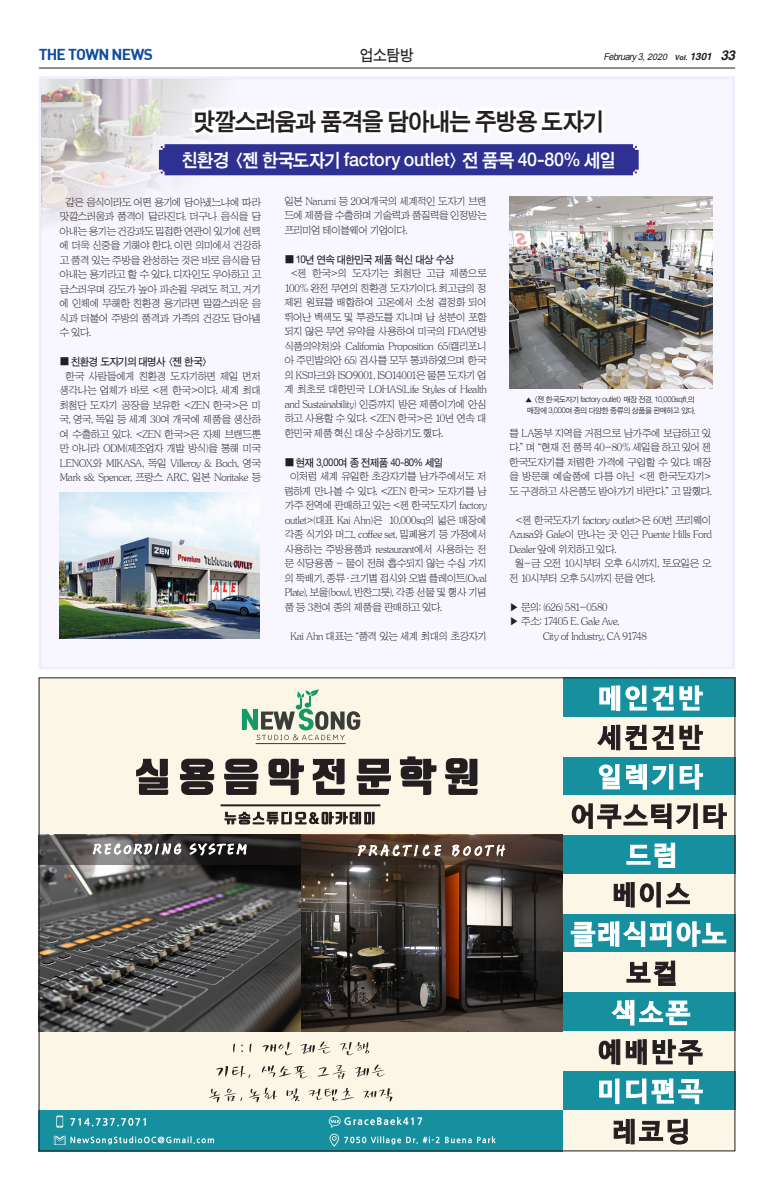
<style>
.page{position:relative;width:774px;height:1188px;background:#fff}
.page>*{position:absolute;margin:0;border:0;box-sizing:border-box;transform-origin:0 0}
.사진_캡션{font:25px "Sand Kg";letter-spacing:-.04em;color:#231f20;scale:.95 1}
.사진_캡션-2{font:19px "Sand Kg";letter-spacing:-.015em;color:#fff;scale:.95 1}
.사진_캡션-3{font:16px "Sand Tg";color:#231f20;scale:.95 1}
.t1{font:15.5px "Dinbol";letter-spacing:-.05em;color:#0d4da1}
.본문_신문명조{font:11px "Sand Tg";letter-spacing:-.07em;color:#231f20}
.본문_신문명조-2{font:11px "Sand Tg";letter-spacing:-.05em;color:#231f20}
.본문_신문명조-3{font:10.5px/14.5px "HY Sin Mun Myeong Jo";letter-spacing:-.1em;color:#231f20;text-align:justify}
.본문_신문명조-4{font:10.5px/14.5px "HY Sin Mun Myeong Jo";letter-spacing:-.12em;color:#231f20}
.본문_신문명조-5{font:10.5px "HY Sin Mun Myeong Jo";letter-spacing:-.125em;color:#231f20}
.본문_신문명조-6{font:10.5px "HY Sin Mun Myeong Jo";letter-spacing:-.08em;color:#231f20}
.t2{font:italic 9.5px "Arial";color:#231f20;scale:.95 1}
.함께_타이틀{font:8px "Sand Jg";letter-spacing:-.04em;color:#231f20}
.s1{font-size:9px}
.s2{font-family:"Helvetica";font-weight:700;font-size:7px}
.s3{font-family:"Helvetica";font-weight:700;font-size:10px}
.s4{font-family:"Helvetica";font-weight:700;font-size:13.5px}
.s5{font-family:"HY Sin Mun Myeong Jo";font-size:10.5px}
</style>
<div class="page">
<hr style="left:39px;top:68px;width:696px;height:1px;background:#231f20">
<div style="left:39px;top:76px;width:696px;height:593px;background:#f8f7ff"></div>
<img style="left:42px;top:79px;width:210px;height:162px">
<svg style="left:159px;top:99px;width:480px;height:76px"></svg>
<img style="left:60px;top:493px;width:200px;height:146px">
<img style="left:509px;top:197px;width:203px;height:191px">
<div style="left:39px;top:678px;width:524px;height:473px;background:#fcf6e6"></div>
<img style="left:300px;top:864px;width:263px;height:167px">
<div style="left:39px;top:1110px;width:524px;height:41px;background:#16909f"></div>
<hr style="left:221px;top:804px;width:159px;height:2px;background:#231f20">
<svg style="left:56px;top:1116px;width:7px;height:12px"></svg>
<svg style="left:70px;top:1118px;width:76px;height:8px"></svg>
<svg style="left:54px;top:1135px;width:160px;height:10px"></svg>
<svg style="left:329px;top:1134px;width:167px;height:13px"></svg>
<svg style="left:329px;top:1116px;width:93px;height:12px"></svg>
<svg style="left:233px;top:1044px;width:2px;height:9px"></svg>
<svg style="left:250px;top:1044px;width:2px;height:9px"></svg>
<svg style="left:262px;top:1042px;width:30px;height:13px"></svg>
<svg style="left:301px;top:1042px;width:30px;height:12px"></svg>
<svg style="left:340px;top:1042px;width:29px;height:13px"></svg>
<svg style="left:216px;top:1066px;width:34px;height:12px"></svg>
<svg style="left:262px;top:1065px;width:46px;height:13px"></svg>
<svg style="left:317px;top:1065px;width:29px;height:14px"></svg>
<svg style="left:355px;top:1065px;width:30px;height:12px"></svg>
<svg style="left:209px;top:1089px;width:33px;height:14px"></svg>
<svg style="left:249px;top:1088px;width:28px;height:15px"></svg>
<svg style="left:287px;top:1088px;width:13px;height:14px"></svg>
<svg style="left:308px;top:1088px;width:46px;height:13px"></svg>
<svg style="left:363px;top:1088px;width:30px;height:14px"></svg>
<div style="left:563px;top:678px;width:172px;height:473px;background:#16909f"></div>
<div style="left:563px;top:717px;width:172px;height:39px;background:#fcf6e6"></div>
<div style="left:563px;top:796px;width:172px;height:39px;background:#fcf6e6"></div>
<div style="left:563px;top:874px;width:172px;height:39px;background:#fcf6e6"></div>
<div style="left:563px;top:953px;width:172px;height:39px;background:#fcf6e6"></div>
<div style="left:563px;top:1031px;width:172px;height:40px;background:#fcf6e6"></div>
<div style="left:563px;top:1110px;width:172px;height:41px;background:#fcf6e6"></div>
<svg style="left:599px;top:764px;width:21px;height:25px"></svg>
<svg style="left:626px;top:764px;width:47px;height:26px"></svg>
<svg style="left:680px;top:764px;width:23px;height:26px"></svg>
<svg style="left:571px;top:921px;width:100px;height:26px"></svg>
<svg style="left:677px;top:921px;width:49px;height:26px"></svg>
<svg style="left:599px;top:1039px;width:21px;height:26px"></svg>
<svg style="left:626px;top:1039px;width:21px;height:26px"></svg>
<svg style="left:653px;top:1039px;width:50px;height:26px"></svg>
<svg style="left:599px;top:1079px;width:21px;height:25px"></svg>
<svg style="left:626px;top:1079px;width:20px;height:25px"></svg>
<svg style="left:652px;top:1079px;width:51px;height:25px"></svg>
<svg style="left:614px;top:1119px;width:74px;height:26px"></svg>
<svg style="left:611px;top:1000px;width:79px;height:26px"></svg>
<svg style="left:626px;top:843px;width:49px;height:25px"></svg>
<svg style="left:626px;top:961px;width:50px;height:25px"></svg>
<svg style="left:597px;top:725px;width:106px;height:25px"></svg>
<svg style="left:572px;top:803px;width:155px;height:26px"></svg>
<svg style="left:614px;top:882px;width:76px;height:26px"></svg>
<svg style="left:599px;top:685px;width:104px;height:26px"></svg>
<img style="left:41px;top:864px;width:259px;height:167px">
<svg style="left:41px;top:835px;width:522px;height:29px;background:#3f3836"></svg>
<img style="left:350px;top:837px;width:177px;height:41px">
<svg style="left:358px;top:845px;width:83px;height:11px"></svg>
<svg style="left:452px;top:842px;width:53px;height:16px"></svg>
<svg style="left:93px;top:844px;width:88px;height:11px"></svg>
<svg style="left:190px;top:844px;width:56px;height:11px"></svg>
<svg style="left:242px;top:689px;width:118px;height:51px"></svg>
<svg style="left:136px;top:759px;width:32px;height:36px"></svg>
<svg style="left:180px;top:759px;width:34px;height:36px"></svg>
<svg style="left:224px;top:759px;width:34px;height:36px"></svg>
<svg style="left:268px;top:759px;width:36px;height:36px"></svg>
<svg style="left:313px;top:759px;width:32px;height:36px"></svg>
<svg style="left:357px;top:759px;width:34px;height:36px"></svg>
<svg style="left:400px;top:756px;width:37px;height:39px"></svg>
<svg style="left:445px;top:758px;width:33px;height:37px"></svg>
<svg style="left:224px;top:812px;width:151px;height:12px"></svg>
<h3 class="t1" style="left:39px;top:44px;width:116px">THE TOWN NEWS</h3>
<p class="사진_캡션-3" style="left:360px;top:48px;width:58px">업소탐방</p>
<p class="t2" style="left:603px;top:50px;width:140px">February3,<span class="s1">2020</span> <span class="s2">Vol.</span> <span class="s3">1301</span> <span class="s4">3 3</span></p>
<p class="사진_캡션" style="left:193px;top:108px;width:434px">맛깔스러움과 품격을 담아내는 주방용 도자기</p>
<p class="사진_캡션-2" style="left:182px;top:150px;width:457px">친환경 &lt;젠 한국도자기 factory outlet&gt; 전 품목 40-80% 세일</p>
<p class="본문_신문명조-3" style="left:284px;top:194px;width:204px">일본 Narumi 등 20여개국의 세계적인 도자기 브랜 드에 제품을 수출하며 기술력과 품질력을 인정받는 프리미엄 테이블웨어 기업이다.</p>
<p class="본문_신문명조" style="left:284px;top:254px;width:172px"><span class="s5">■</span> 10년 연속 대한민국 제품 혁신 대상 수상</p>
<p class="본문_신문명조-3" style="left:284px;top:266px;width:204px;text-indent:6px">&lt;젠 한국&gt;의 도자기는 최첨단 고급 제품으로 100% 완전 무연의 친환경 도자기이다. 최고급의 정 제된 원료를 배합하여 고온에서 소성 결정화 되어 뛰어난 백색도 및 투광도를 지니며 납 성분이 포함 되지 않은 무연 유약을 사용하여 미국의 FDA(연방 식품의약처)와 California Proposition 65(캘리포니 아 주민발의안 65) 검사를 모두 통과하였으며 한국 의 KS마크와 ISO9001, ISO14001은 물론 도자기 업 계 최초로 대한민국 LOHAS(Life Styles of Health and Sustainability) 인증까지 받은 제품이기에 안심 하고 사용할 수 있다. &lt;ZEN 한국&gt;은 10년 연속 대 한민국 제품 혁신 대상 수상하기도 했다.</p>
<p class="본문_신문명조-2" style="left:284px;top:457px;width:161px"><span class="s5">■</span> 현재 3,000여 종 전제품 40-80% 세일</p>
<p class="본문_신문명조-3" style="left:284px;top:469px;width:204px;text-indent:6px">이처럼 세계 유일한 초강자기를 남가주에서도 저 렴하게 만나볼 수 있다. &lt;ZEN 한국&gt; 도자기를 남 가주 전역에 판매하고 있는 &lt;젠 한국도자기 factory outlet&gt;(대표 Kai Ahn)은 10,000sq의 넓은 매장에 각종 식기와 머그, coffee set, 밀폐용기 등 가정에서 사용하는 주방용품과 restaurant에서 사용하는 전 문 식당용품 - 물이 전혀 흡수되지 않는 수십 가지 의 뚝배기, 종류·크기별 접시와 오벌 플레이트(Oval Plate), 보울(bowl, 반찬그릇), 각종 선물 및 행사 기념 품 등 3천여 종의 제품을 판매하고 있다.</p>
<p class="본문_신문명조-5" style="left:290px;top:631px;width:199px">Kai Ahn 대표는“품격 있는 세계 최대의 초강자기</p>
<p class="본문_신문명조-3" style="left:60px;top:195px;width:204px;text-indent:6px">같은 음식이라도 어떤 용기에 담아냈느냐에 따라 맛깔스러움과 품격이 달라진다. 더구나 음식을 담 아내는 용기는 건강과도 밀접한 연관이 있기에 선택 에 더욱 신중을 기해야 한다. 이런 의미에서 건강하 고 품격 있는 주방을 완성하는 것은 바로 음식을 담 아내는 용기라고 할 수 있다. 디자인도 우아하고 고 급스러우며 강도가 높아 파손될 우려도 적고, 거기 에 인체에 무해한 친환경 용기라면 말깔스러운 음 식과 더불어 주방의 품격과 가족의 건강도 담아낼 수 있다.</p>
<p class="본문_신문명조" style="left:60px;top:357px;width:149px"><span class="s5">■</span> 친환경 도자기의 대명사 &lt;젠 한국&gt;</p>
<p class="본문_신문명조-3" style="left:60px;top:369px;width:204px;text-align:center">한국 사람들에게 친환경 도자기하면 제일 먼저 생각나는 업체가 바로 &lt;젠 한국&gt;이다. 세계 최대 최첨단 도자기 공장을 보유한 &lt;ZEN 한국&gt;은 미 국, 영국, 독일 등 세계 30여 개국에 제품을 생산하 여 수출하고 있다. &lt;ZEN 한국&gt;은 자체 브랜드뿐 만 아니라 ODM(제조업자 개발 방식)을 통해 미국<br>LENOX와 MIKASA, 독일 Villeroy &amp; Boch, 영국<br>Mark s&amp; Spencer, 프랑스 ARC, 일본 Noritake 등</p>
<p class="함께_타이틀" style="left:525px;top:395px;width:171px">▲ &lt;젠 한국도자기 factory outlet&gt; 매장 전경. 10,000sqft.의</p>
<p class="함께_타이틀" style="left:527px;top:406px;width:170px">매장에 3,000여 종의 다양한 종류의 상품을 판매하고 있다.</p>
<p class="본문_신문명조-3" style="left:509px;top:426px;width:204px">를 LA동부 지역을 거점으로 남가주에 보급하고 있 다.”며“현재 전 품목 40-80% 세일을 하고 있어 젠 한국도자기를 저렴한 가격에 구입할 수 있다. 매장 을 방문해 예술품에 다름 아닌 &lt;젠 한국도자기&gt; 도 구경하고 사은품도 받아가기 바란다.”고 말했다.</p>
<p class="본문_신문명조-3" style="left:509px;top:513px;width:204px;text-indent:6px">&lt;젠 한국도자기 factory outlet&gt;은 60번 프리웨이 Azusa와 Gale이 만나는 곳 인근 Puente Hills Ford Dealer 앞에 위치하고 있다.</p>
<p class="본문_신문명조-4" style="left:509px;top:556px;width:204px;text-indent:6px">월-금 오전 10시부터 오후 6시까지, 토요일은 오 전 10시부터 오후 5시까지 문을 연다.</p>
<p class="본문_신문명조-6" style="left:509px;top:602px;width:100px">▶ 문의: (626) 581-0580</p>
<p class="본문_신문명조-3" style="left:509px;top:614px;width:112px">▶ 주소: 17405 E. Gale Ave.</p>
<p class="본문_신문명조-3" style="left:542px;top:629px;width:106px">City of Industry, CA 91748</p>
</div>
